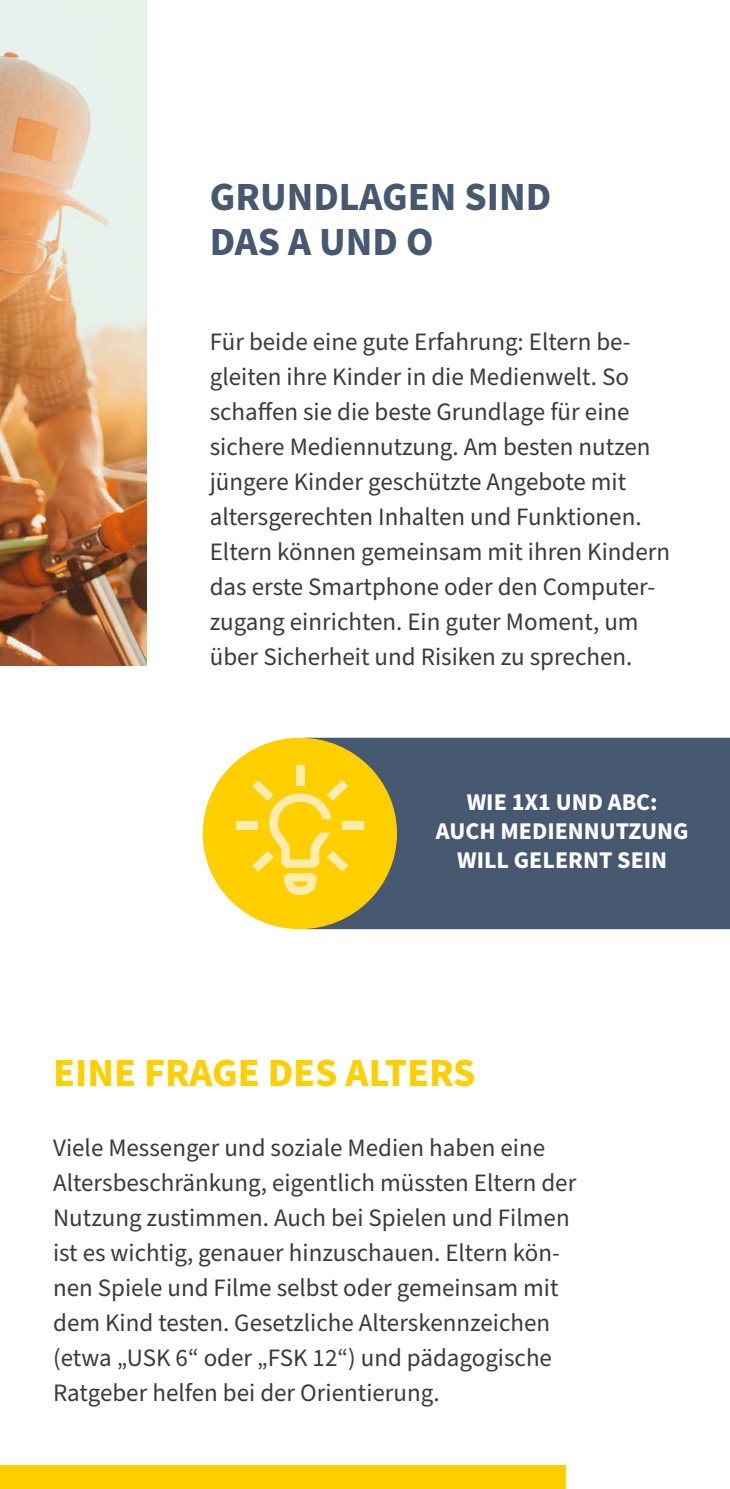
<style>
.page{position:relative;width:730px;height:1489px;background:#fff}
.page>*{position:absolute;margin:0;border:0;box-sizing:border-box;transform-origin:0 0}
.t1{font:700 40px/45px "Source Sans Pro";color:#465971}
.t2{font:700 40px "Source Sans Pro";color:#ffcf00}
.t3{font:25px/35px "Source Sans Pro";color:#3b3b3a}
.t4{font:700 24px/28.8px "Source Sans Pro";color:#fff;text-align:center}
</style>
<div class="page">
<img style="left:0;top:0;width:147px;height:665px">
<div style="left:0;top:1464px;width:566px;height:24px;background:#ffcf00"></div>
<div style="left:204px;top:737px;width:526px;height:192px;background:#465971"></div>
<div style="left:203px;top:737px;width:194px;height:192px;background:#ffcf00;border-radius:50%"></div>
<div style="left:296px;top:765px;width:9px;height:21px;background:#ffebad"></div>
<div style="left:342px;top:821px;width:22px;height:9px;background:#ffebad"></div>
<div style="left:236px;top:821px;width:22px;height:9px;background:#ffebad"></div>
<svg style="left:252px;top:780px;width:96px;height:115px"></svg>
<h2 class="t1" style="left:210px;top:175px;width:343px">GRUNDLAGEN SIND<br>DAS A UND O</h2>
<p class="t3" style="left:210px;top:325px;width:462px">Für beide eine gute Erfahrung: Eltern be&shy;gleiten ihre Kinder in die Medienwelt. So schaffen sie die beste Grundlage für eine sichere Mediennutzung. Am besten nutzen jüngere Kinder geschützte Angebote mit altersgerechten Inhalten und Funktionen.<br>Eltern können gemeinsam mit ihren Kindern das erste Smartphone oder den Computer&shy;zugang einrichten. Ein guter Moment, um über Sicherheit und Risiken zu sprechen.</p>
<p class="t4" style="left:436px;top:788px;width:254px">WIE 1X1 UND ABC:<br>AUCH MEDIENNUTZUNG<br>WILL GELERNT SEIN</p>
<h2 class="t2" style="left:53px;top:1045px;width:424px">EINE FRAGE DES ALTERS</h2>
<p class="t3" style="left:53px;top:1130px;width:525px">Viele Messenger und soziale Medien haben eine Altersbeschränkung, eigentlich müssten Eltern der Nutzung zustimmen. Auch bei Spielen und Filmen ist es wichtig, genauer hinzuschauen. Eltern kön&shy;nen Spiele und Filme selbst oder gemeinsam mit dem Kind testen. Gesetzliche Alterskennzeichen (etwa „USK 6“ oder „FSK 12“) und pädagogische Ratgeber helfen bei der Orientierung.</p>
</div>
